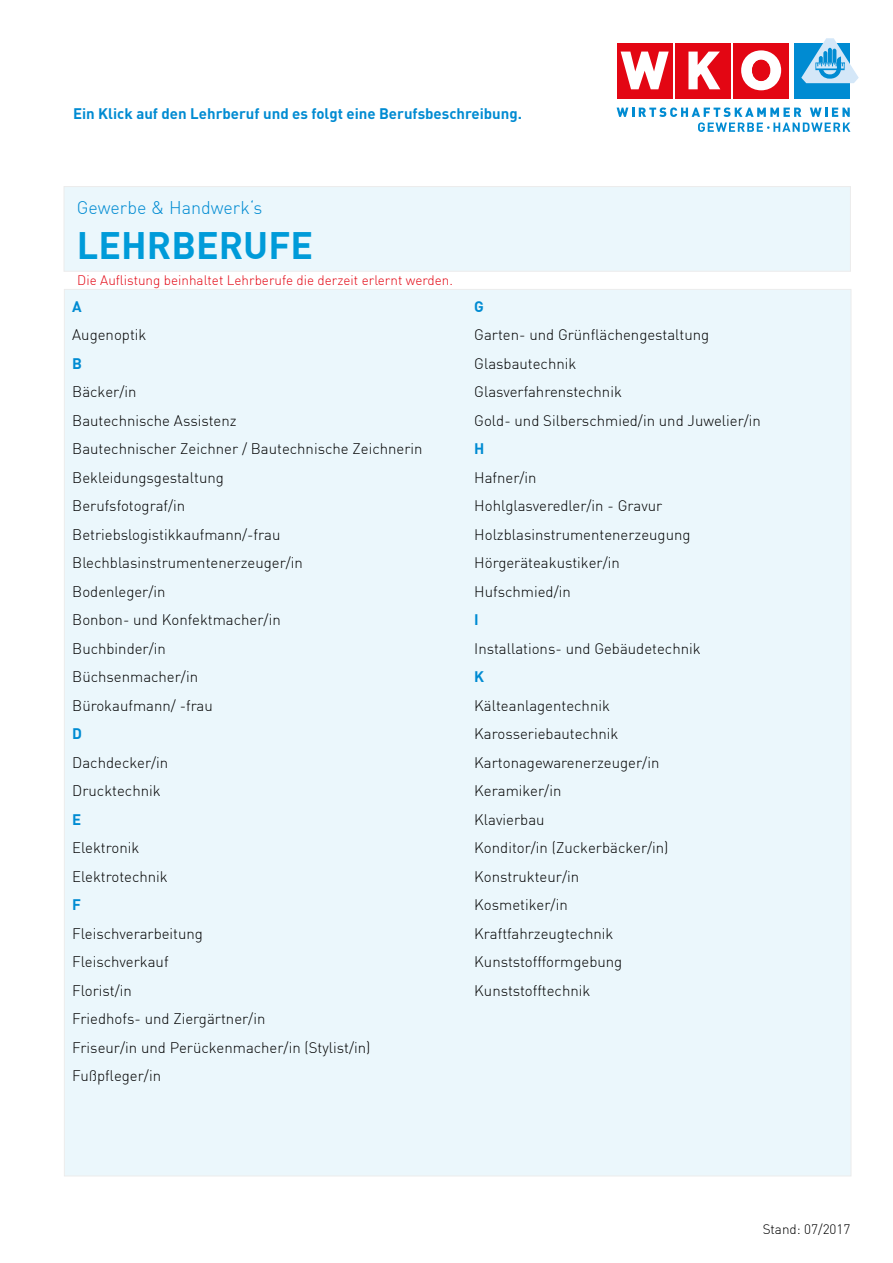
<style>
.page{position:relative;width:893px;height:1263px;background:#fff}
.page>*{position:absolute;margin:0;border:0;box-sizing:border-box;transform-origin:0 0}
.t1{font:700 37.5px "DIN";color:#009bd9}
.t2{font:300 18px "DIN";color:#008bd2}
.t3{font:300 15px/28.5px "DIN";color:#000}
.t4{font:700 15px "DIN";color:#008bd2}
.t5{font:300 13.5px "DIN";color:#e30613}
.t6{font:300 13.5px "DIN";color:#000}
</style>
<div class="page">
<div style="left:733px;top:43px;width:56px;height:56px;background:#e30613"></div>
<div style="left:675px;top:43px;width:56px;height:56px;background:#e30613"></div>
<svg style="left:688px;top:52px;width:32px;height:37px"></svg>
<div style="left:617px;top:43px;width:55px;height:56px;background:#e30613"></div>
<svg style="left:621px;top:52px;width:48px;height:37px"></svg>
<svg style="left:741px;top:50px;width:40px;height:40px"></svg>
<div style="left:752px;top:60px;width:18px;height:21px;background:#e30613;border-radius:50%"></div>
<div style="left:752px;top:60px;width:18px;height:21px;border:1px solid #e30613;border-radius:50%"></div>
<div style="left:794px;top:43px;width:56px;height:56px;background:#008bd2"></div>
<svg style="left:801px;top:38px;width:58px;height:45px"></svg>
<svg style="left:617px;top:107px;width:233px;height:25px"></svg>
<div style="left:64px;top:186px;width:787px;height:85px;background:#ebf7fc"></div>
<div style="left:64px;top:289px;width:787px;height:887px;background:#ebf7fc"></div>
<p class="t4" style="left:73px;top:104px;width:450px">Ein Klick auf den Lehrberuf und es folgt eine Berufsbeschreibung.</p>
<p class="t2" style="left:77px;top:196px;width:187px">Gewerbe &amp; Handwerk‘s</p>
<h1 class="t1" style="left:77px;top:221px;width:238px">LEHRBERUFE</h1>
<p class="t5" style="left:77px;top:272px;width:377px">Die Auflistung beinhaltet Lehrberufe die derzeit erlernt werden.</p>
<p class="t4" style="left:72px;top:296px;width:11px">A</p>
<p class="t3" style="left:72px;top:320px;width:76px">Augenoptik</p>
<p class="t4" style="left:72px;top:353px;width:11px">B</p>
<p class="t3" style="left:72px;top:377px;width:352px">Bäcker/in<br>Bautechnische Assistenz<br>Bautechnischer Zeichner / Bautechnische Zeichnerin<br>Bekleidungsgestaltung<br>Berufsfotograf/in<br>Betriebslogistikkaufmann/-frau<br>Blechblasinstrumentenerzeuger/in<br>Bodenleger/in<br>Bonbon- und Konfektmacher/in<br>Buchbinder/in<br>Büchsenmacher/in<br>Bürokaufmann/ -frau</p>
<p class="t4" style="left:72px;top:724px;width:11px">D</p>
<p class="t3" style="left:72px;top:748px;width:98px">Dachdecker/in<br>Drucktechnik</p>
<p class="t4" style="left:72px;top:809px;width:11px">E</p>
<p class="t3" style="left:72px;top:833px;width:97px">Elektronik<br>Elektrotechnik</p>
<p class="t4" style="left:72px;top:895px;width:10px">F</p>
<p class="t3" style="left:72px;top:919px;width:300px">Fleischverarbeitung<br>Fleischverkauf<br>Florist/in<br>Friedhofs- und Ziergärtner/in<br>Friseur/in und Perückenmacher/in (Stylist/in)<br>Fußpfleger/in</p>
<p class="t4" style="left:474px;top:296px;width:11px">G</p>
<p class="t3" style="left:474px;top:320px;width:288px">Garten- und Grünflächengestaltung<br>Glasbautechnik<br>Glasverfahrenstechnik<br>Gold- und Silberschmied/in und Juwelier/in</p>
<p class="t4" style="left:474px;top:439px;width:12px">H</p>
<p class="t3" style="left:474px;top:463px;width:218px">Hafner/in<br>Hohlglasveredler/in - Gravur<br>Holzblasinstrumentenerzeugung<br>Hörgeräteakustiker/in<br>Hufschmied/in</p>
<p class="t4" style="left:474px;top:610px;width:6px">I</p>
<p class="t3" style="left:474px;top:634px;width:228px">Installations- und Gebäudetechnik</p>
<p class="t4" style="left:474px;top:667px;width:11px">K</p>
<p class="t3" style="left:474px;top:691px;width:196px">Kälteanlagentechnik<br>Karosseriebautechnik<br>Kartonagewarenerzeuger/in<br>Keramiker/in<br>Klavierbau<br>Konditor/in (Zuckerbäcker/in)<br>Konstrukteur/in<br>Kosmetiker/in<br>Kraftfahrzeugtechnik<br>Kunststoffformgebung<br>Kunststofftechnik</p>
<p class="t6" style="left:763px;top:1221px;width:89px">Stand: 07/2017</p>
</div>
